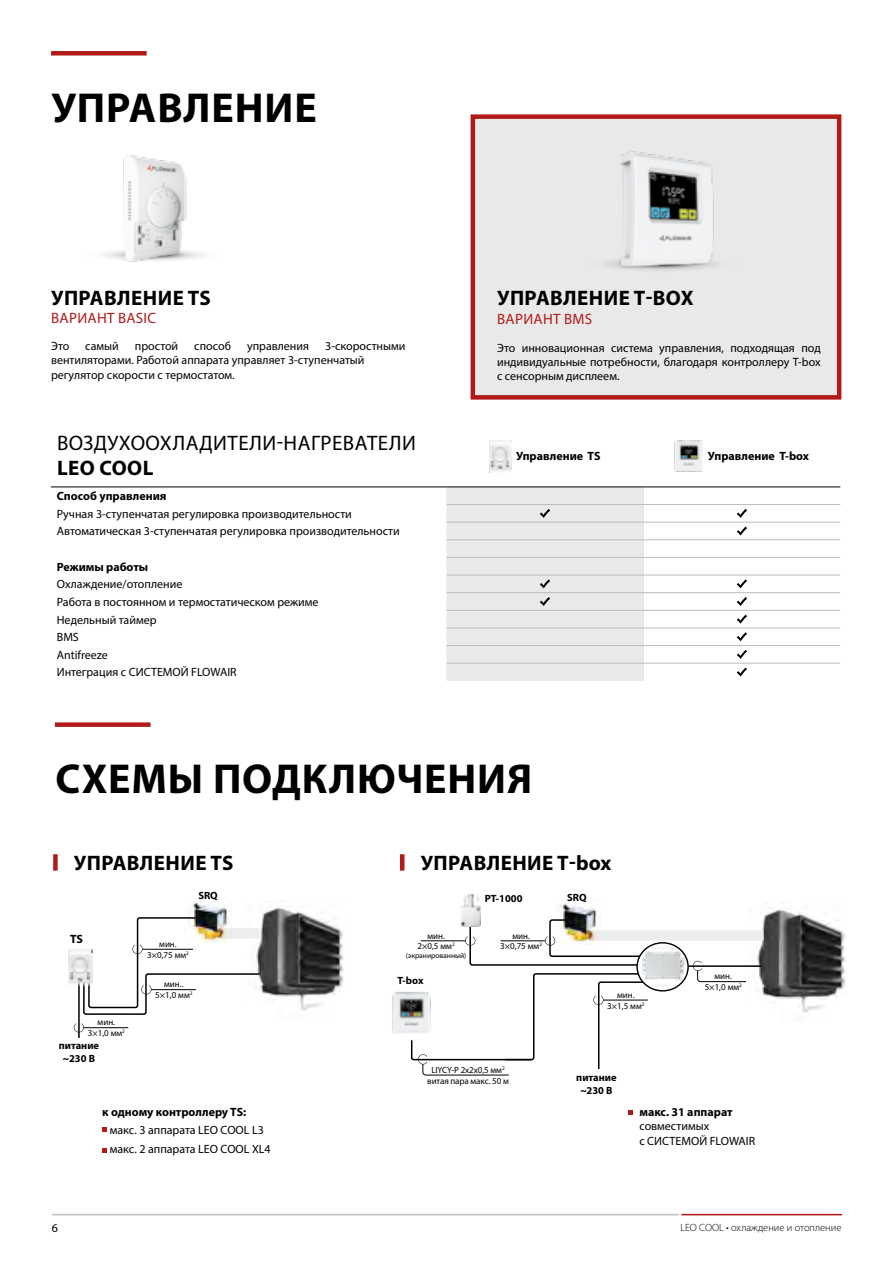
<style>
.page{position:relative;width:893px;height:1263px;background:#fff}
.page>*{position:absolute;margin:0;border:0;box-sizing:border-box;transform-origin:0 0}
.t1{font:700 42px "Myriad Pro";letter-spacing:.02em;color:#000}
.t2{font:700 21px "Myriad Pro";letter-spacing:.02em;color:#000}
.t3{font:21px "Myriad Pro";letter-spacing:.02em;color:#000}
.t4{font:15px "Myriad Pro";letter-spacing:.02em;color:#b11a18}
.t5{font:12px/17.5px "Myriad Pro";color:#000}
.t6{font:700 12px "Myriad Pro";color:#000}
.t7{font:700 10.5px/12.6px "Myriad Pro";color:#000;text-align:center}
.t8{font:300 10.5px "Myriad Pro";color:#000}
.t9{font:9px/10.8px "Myriad Pro";color:#000;text-align:center}
.t10{font:7.5px "Myriad Pro";color:#000}
</style>
<div class="page">
<hr style="left:52px;top:1214px;width:626px;height:1px;background:#bfbfbf">
<hr style="left:682px;top:1214px;width:159px;height:1px;background:#b11a18">
<div style="left:471px;top:114px;width:370px;height:286px;background:#e9e9e9;border:4px solid #b11a18"></div>
<div style="left:51px;top:51px;width:96px;height:5px;background:#b11a18"></div>
<svg style="left:102px;top:251px;width:102px;height:8px"></svg>
<hr style="left:51px;top:487px;width:395px;height:1px;background:#000">
<img style="left:489px;top:441px;width:22px;height:31px">
<img style="left:675px;top:441px;width:28px;height:30px">
<svg style="left:446px;top:487px;width:394px;height:194px"></svg>
<img style="left:608px;top:151px;width:110px;height:119px">
<img style="left:122px;top:155px;width:64px;height:107px">
<img style="left:261px;top:906px;width:83px;height:105px">
<img style="left:756px;top:908px;width:90px;height:105px">
<div style="left:53px;top:854px;width:5px;height:17px;background:#b11a18"></div>
<div style="left:55px;top:722px;width:96px;height:5px;background:#b11a18"></div>
<svg style="left:102px;top:1127px;width:5px;height:4px"></svg>
<svg style="left:628px;top:1110px;width:5px;height:5px"></svg>
<svg style="left:102px;top:1148px;width:5px;height:5px"></svg>
<hr style="left:400px;top:854px;width:4px;height:17px;background:#b11a18">
<div style="left:590px;top:930px;width:173px;height:11px;background:#ededed"></div>
<img style="left:560px;top:900px;width:40px;height:18px">
<img style="left:460px;top:894px;width:21px;height:33px">
<hr style="left:421px;top:940px;width:45px;height:1px;background:#000">
<svg style="left:465px;top:918px;width:192px;height:48px"></svg>
<hr style="left:501px;top:940px;width:44px;height:1px;background:#000">
<svg style="left:410px;top:973px;width:254px;height:103px"></svg>
<svg style="left:693px;top:961px;width:53px;height:21px"></svg>
<div style="left:384px;top:985px;width:55px;height:55px;background:#fff;border-radius:50%"></div>
<img style="left:392px;top:991px;width:39px;height:43px">
<svg style="left:637px;top:943px;width:51px;height:48px"></svg>
<img style="left:637px;top:947px;width:51px;height:39px">
<div style="left:636px;top:942px;width:53px;height:49px;border:1px solid #000;border-radius:50%"></div>
<hr style="left:689px;top:965px;width:72px;height:2px;background:#000">
<img style="left:188px;top:898px;width:44px;height:18px">
<hr style="left:78px;top:978px;width:2px;height:68px;background:#000">
<div style="left:54px;top:1038px;width:50px;height:27px;background:#fff"></div>
<svg style="left:82px;top:916px;width:179px;height:99px"></svg>
<hr style="left:151px;top:989px;width:45px;height:1px;background:#000">
<svg style="left:74px;top:1023px;width:10px;height:9px"></svg>
<hr style="left:84px;top:1027px;width:44px;height:1px;background:#000">
<img style="left:68px;top:950px;width:25px;height:35px">
<h1 class="t1" style="left:51px;top:80px;width:267px">УПРАВЛЕНИЕ</h1>
<h2 class="t2" style="left:51px;top:284px;width:161px">УПРАВЛЕНИЕ TS</h2>
<p class="t4" style="left:51px;top:308px;width:107px">ВАРИАНТ BASIC</p>
<p class="t5" style="left:51px;top:337px;width:20px">Это</p>
<p class="t5" style="left:85px;top:337px;width:35px">самый</p>
<p class="t5" style="left:135px;top:337px;width:45px">простой</p>
<p class="t5" style="left:194px;top:337px;width:38px">способ</p>
<p class="t5" style="left:247px;top:337px;width:64px">управления</p>
<p class="t5" style="left:51px;top:338px;width:356px;line-height:14.4px;text-indent:274px">3-скоростными вентиляторами. Работой аппарата управляет 3-ступенчатый регулятор скорости с термостатом.</p>
<h2 class="t3" style="left:57px;top:430px;width:360px">ВОЗДУХООХЛАДИТЕЛИ-НАГРЕВАТЕЛИ</h2>
<h2 class="t2" style="left:57px;top:454px;width:98px">LEO COOL</h2>
<p class="t6" style="left:57px;top:488px;width:111px">Cпособ управления</p>
<p class="t5" style="left:57px;top:505px;width:344px">Ручная 3-ступенчатая регулировка производительности<br>Автоматическая 3-ступенчатая регулировка производительности</p>
<p class="t6" style="left:57px;top:559px;width:93px">Режимы работы</p>
<p class="t5" style="left:57px;top:575px;width:263px">Охлаждение/отопление<br>Работа в постоянном и термостатическом режиме<br>Недельный таймер<br>BMS<br>Antifreeze<br>Интеграция с CИСТЕМОЙ FLOWAIR</p>
<h2 class="t2" style="left:497px;top:284px;width:198px">УПРАВЛЕНИЕ T-BOX</h2>
<p class="t4" style="left:497px;top:310px;width:97px">ВАРИАНТ BMS</p>
<p class="t5" style="left:497px;top:340px;width:325px;line-height:14.4px;text-align:justify">Это инновационная система управления, подходящая под индивидуальные потребности, благодаря контроллеру T-box с сенсорным дисплеем.</p>
<p class="t6" style="left:516px;top:448px;width:86px">Управление TS</p>
<p class="t6" style="left:708px;top:448px;width:103px">Управление T-box</p>
<h1 class="t1" style="left:55px;top:752px;width:478px">СХЕМЫ ПОДКЛЮЧЕНИЯ</h1>
<h2 class="t2" style="left:74px;top:849px;width:161px">УПРАВЛЕНИЕ TS</h2>
<p class="t6" style="left:70px;top:931px;width:14px">TS</p>
<p class="t9" style="left:88px;top:1017px;width:39px">мин.<br>3×1,0 мм<sup>2</sup></p>
<p class="t7" style="left:59px;top:1039px;width:42px">питание ~230 В</p>
<p class="t7" style="left:198px;top:889px;width:21px">SRQ</p>
<p class="t9" style="left:147px;top:938px;width:43px">мин.<br>3×0,75 мм<sup>2</sup></p>
<p class="t9" style="left:155px;top:979px;width:39px">мин..<br>5×1,0 мм<sup>2</sup></p>
<p class="t6" style="left:102px;top:1104px;width:146px">к одному контроллеру TS:</p>
<p class="t5" style="left:110px;top:1121px;width:162px;line-height:18.6px">макс. 3 аппарата LEO COOL L3 макс. 2 аппарата LEO COOL XL4</p>
<h2 class="t2" style="left:421px;top:849px;width:192px">УПРАВЛЕНИЕ T-box</h2>
<p class="t9" style="left:417px;top:930px;width:39px">мин.<br>2×0,5 мм<sup>2</sup></p>
<p class="t10" style="left:406px;top:951px;width:62px">(экранированный)</p>
<p class="t7" style="left:397px;top:974px;width:28px">T-box</p>
<p class="t7" style="left:485px;top:892px;width:39px">PT-1000</p>
<p class="t7" style="left:567px;top:891px;width:21px">SRQ</p>
<p class="t9" style="left:500px;top:930px;width:43px">мин.<br>3×0,75 мм<sup>2</sup></p>
<p class="t9" style="left:607px;top:989px;width:39px">мин.<br>3×1,5 мм<sup>2</sup></p>
<p class="t9" style="left:427px;top:1064px;width:83px">LIYCY-P 2x2x0,5 мм<sup>2 </sup>витая пара макс. 50 м</p>
<p class="t7" style="left:576px;top:1071px;width:42px">питание ~230 В</p>
<p class="t9" style="left:705px;top:971px;width:39px">мин.<br>5×1,0 мм<sup>2</sup></p>
<p class="t6" style="left:639px;top:1104px;width:95px">макс. 31 аппарат</p>
<p class="t5" style="left:639px;top:1119px;width:117px;line-height:14.4px">совместимых<br>с СИСТЕМОЙ FLOWAIR</p>
<p class="t5" style="left:52px;top:1218px;width:8px">6</p>
<p class="t8" style="left:680px;top:1221px;width:163px">LEO COOL • охлаждение и отопление</p>
</div>
